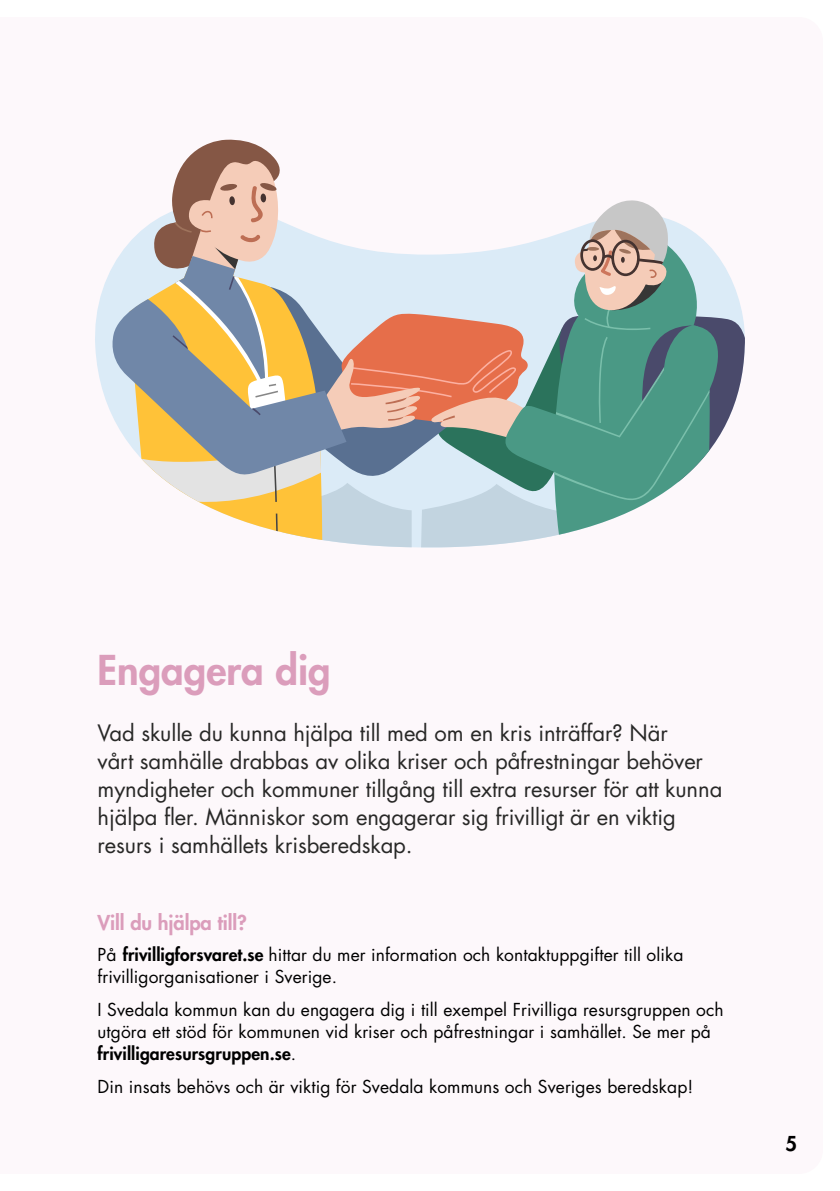
<style>
.page{position:relative;width:840px;height:1191px;background:#fff}
.page>*{position:absolute;margin:0;border:0;box-sizing:border-box;transform-origin:0 0}
.t1{font:800 40px "Futura";color:#db9dbb}
.t2{font:22px/28px "Futura";letter-spacing:-.005em;color:#282827}
.t3{font:800 20px "Futura";letter-spacing:-.005em;color:#db9dbb}
.t4{font:800 20px "Futura";color:#000}
.t5{font:17.4px/22px "Futura";letter-spacing:.005em;color:#000}
.s1{font-weight:800}
</style>
<div class="page">
<svg style="left:95px;top:231px;width:650px;height:182px;fill:#dbebf7"></svg>
<svg style="left:129px;top:256px;width:12px;height:43px"></svg>
<svg style="left:111px;top:299px;width:30px;height:159px;background:#bbc8d3"></svg>
<svg style="left:141px;top:139px;width:603px;height:408px"></svg>
<h1 class="t1" style="left:98px;top:644px;width:234px">Engagera dig</h1>
<p class="t2" style="left:98px;top:719px;width:626px">Vad skulle du kunna hjälpa till med om en kris inträffar? När<br>vårt samhälle drabbas av olika kriser och påfrestningar behöver myndigheter och kommuner tillgång till extra resurser för att kunna hjälpa fler. Människor som engagerar sig frivilligt är en viktig resurs i samhällets krisberedskap.</p>
<p class="t3" style="left:98px;top:910px;width:151px">Vill du hjälpa till?</p>
<p class="t5" style="left:98px;top:943px;width:587px">På <span class="s1">frivilligforsvaret.se</span> hittar du mer information och kontaktuppgifter till olika frivilligorganisationer i Sverige.</p>
<p class="t5" style="left:98px;top:998px;width:627px">I Svedala kommun kan du engagera dig i till exempel Frivilliga resursgruppen och utgöra ett stöd för kommunen vid kriser och påfrestningar i samhället. Se mer på <span class="s1">frivilligaresursgruppen.se</span>.</p>
<p class="t5" style="left:98px;top:1076px;width:597px">Din insats behövs och är viktig för Svedala kommuns och Sveriges beredskap!</p>
<p class="t4" style="left:785px;top:1130px;width:13px">5</p>
</div>
